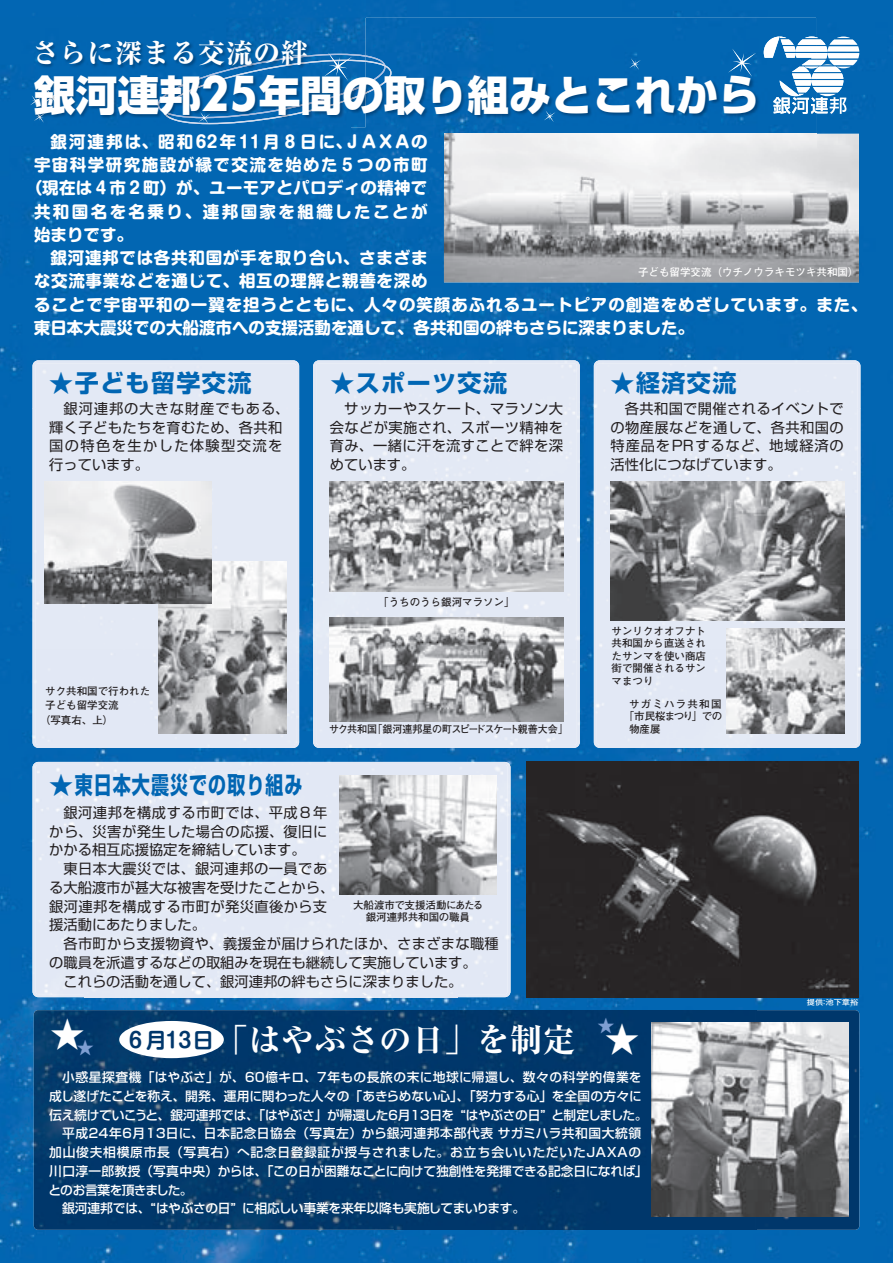
<style>
.page{position:relative;width:893px;height:1263px;background:#fff}
.page>*{position:absolute;margin:0;border:0;box-sizing:border-box;transform-origin:0 0}
.t1{font:700 46.65px "Futura";color:#fff;scale:.9 1}
.t2{font:41.7px "Shin Go Pr 5 Heavy 90 msp RKSJ H";color:#fff}
.t3{font:34.05px "Shin Go Pr 5 Light 90 msp RKSJ H";color:#fff}
.t4{font:32.7px "Ryumin Pr 5 Ex Bold 90 msp RKSJ H";color:#fff}
.t5{font:27px "Ryumin Pr 5 Heavy 90 msp RKSJ H";letter-spacing:.025em;color:#fff}
.t6{font:24px "Shin Go Pr 5 Bold 90 msp RKSJ H";letter-spacing:.06em;color:#0166b3}
.t7{font:20.85px "Shin M Go Pro De Bold 90 msp RKSJ H";color:#00376b}
.t8{font:16.95px "Shin Go Pr 5 Light 90 msp RKSJ H";color:#7e9ed2}
.t9{font:16.5px "Shin M Go Pro Bold 90 msp RKSJ H";letter-spacing:.045em;color:#fff}
.t10{font:16.5px "Shin M Go Pro Bold 90 msp RKSJ H";color:#fff}
.t11{font:16.5px "Shin M Go Pro Bold 90 msp RKSJ H";letter-spacing:.02em;color:#fff}
.t12{font:16.5px "Shin M Go Pro Bold 90 msp RKSJ H";letter-spacing:.09em;color:#fff}
.t13{font:16.5px "Shin M Go Pro Bold 90 msp RKSJ H";letter-spacing:.145em;color:#fff}
.t14{font:16.5px "Shin M Go Pro Bold 90 msp RKSJ H";letter-spacing:.125em;color:#fff}
.t15{font:14.25px/18.8px "Shin Go Pr 5 Regular 90 msp RKSJ H";letter-spacing:.03em;color:#231f20;text-align:justify}
.t16{font:14.25px/18.8px "Shin Go Pr 5 Regular 90 msp RKSJ H";color:#231f20}
.t17{font:14.25px/18.8px "Shin Go Pr 5 Regular 90 msp RKSJ H";letter-spacing:.065em;color:#231f20}
.t18{font:12.75px "Shin Go Pr 5 Medium 90 msp RKSJ H";color:#fff}
.t19{font:12.75px "Shin Go Pr 5 Medium 90 msp RKSJ H";letter-spacing:-.03em;color:#fff}
.t20{font:12.75px "Shin Go Pr 5 Medium 90 msp RKSJ H";letter-spacing:.04em;color:#fff}
.t21{font:12.75px "Shin Go Pr 5 Medium 90 msp RKSJ H";letter-spacing:.045em;color:#fff}
.t22{font:12.75px "Shin Go Pr 5 Medium 90 msp RKSJ H";letter-spacing:.06em;color:#fff}
.t23{font:12.75px "Shin Go Pr 5 Medium 90 msp RKSJ H";letter-spacing:-.05em;color:#fff}
.t24{font:10.5px/12.6px "Futo Go B101 Pr 5 Bold 90 msp RKSJ H";color:#231f20;text-align:center}
.t25{font:10.5px "Futo Go B101 Pr 5 Bold 90 msp RKSJ H";letter-spacing:-.04em;color:#231f20;scale:.95 1}
.t26{font:10.5px "Futo Go B101 Pr 5 Bold 90 msp RKSJ H";color:#fff}
.t27{font:10.5px "Futo Go B101 Pr 5 Bold 90 msp RKSJ H";letter-spacing:-.075em;color:#231f20}
.t28{font:10.5px "Futo Go B101 Pr 5 Bold 90 msp RKSJ H";letter-spacing:.115em;color:#231f20}
.t29{font:10.5px "Futo Go B101 Pr 5 Bold 90 msp RKSJ H";color:#231f20;scale:.95 1}
.t30{font:7.5px "Futo Go B101 Pr 5 Bold 90 msp RKSJ H";color:#fff;scale:1.1 1}
</style>
<div class="page">
<img style="left:0;top:0;width:893px;height:1263px">
<div style="left:86px;top:409px;width:160px;height:336px;background:#e3e9f5"></div>
<div style="left:33px;top:360px;width:266px;height:49px;background:#e3e9f5"></div>
<div style="left:33px;top:408px;width:53px;height:340px;background:#e3e9f5"></div>
<div style="left:246px;top:408px;width:53px;height:340px;background:#e3e9f5"></div>
<img style="left:85px;top:745px;width:161px;height:3px">
<div style="left:367px;top:409px;width:159px;height:336px;background:#e3e9f5"></div>
<div style="left:313px;top:360px;width:267px;height:49px;background:#e3e9f5"></div>
<div style="left:313px;top:408px;width:54px;height:340px;background:#e3e9f5"></div>
<div style="left:526px;top:408px;width:54px;height:340px;background:#e3e9f5"></div>
<img style="left:366px;top:745px;width:161px;height:3px">
<div style="left:647px;top:409px;width:160px;height:336px;background:#e3e9f5"></div>
<div style="left:594px;top:360px;width:266px;height:49px;background:#e3e9f5"></div>
<div style="left:594px;top:408px;width:53px;height:340px;background:#e3e9f5"></div>
<div style="left:807px;top:408px;width:53px;height:340px;background:#e3e9f5"></div>
<img style="left:646px;top:745px;width:162px;height:3px">
<div style="left:85px;top:809px;width:372px;height:185px;background:#e2e8f5"></div>
<div style="left:33px;top:762px;width:477px;height:47px;background:#e2e8f5"></div>
<div style="left:33px;top:809px;width:52px;height:188px;background:#e2e8f5"></div>
<div style="left:457px;top:809px;width:53px;height:188px;background:#e2e8f5"></div>
<img style="left:85px;top:994px;width:373px;height:3px">
<img style="left:34px;top:1010px;width:825px;height:220px">
<img style="left:444px;top:134px;width:415px;height:148px">
<div style="left:119px;top:1021px;width:105px;height:37px;background:#fff;border-radius:50%"></div>
<img style="left:0;top:0;width:365px;height:127px">
<img style="left:350px;top:18px;width:466px;height:121px">
<div style="left:0;top:127px;width:350px;height:52px;background:#0266b2"></div>
<img style="left:350px;top:139px;width:94px;height:40px">
<img style="left:444px;top:134px;width:372px;height:45px">
<img style="left:728px;top:49px;width:28px;height:28px">
<img style="left:733px;top:53px;width:19px;height:19px">
<svg style="left:544px;top:110px;width:11px;height:12px"></svg>
<svg style="left:629px;top:58px;width:12px;height:12px"></svg>
<svg style="left:764px;top:37px;width:95px;height:77px"></svg>
<img style="left:792px;top:97px;width:17px;height:17px">
<img style="left:811px;top:97px;width:5px;height:17px">
<svg style="left:158px;top:52px;width:233px;height:72px;background:#1565a5"></svg>
<svg style="left:30px;top:87px;width:33px;height:36px"></svg>
<img style="left:158px;top:562px;width:128px;height:171px">
<img style="left:45px;top:482px;width:166px;height:121px">
<img style="left:339px;top:775px;width:157px;height:119px">
<img style="left:330px;top:617px;width:233px;height:104px">
<img style="left:330px;top:481px;width:233px;height:111px">
<img style="left:651px;top:1022px;width:197px;height:194px">
<img style="left:726px;top:628px;width:118px;height:105px">
<img style="left:610px;top:481px;width:234px;height:139px">
<img style="left:526px;top:762px;width:333px;height:235px">
<h3 class="t5" style="left:32px;top:32px;width:278px">さらに深まる交流の絆</h3>
<h2 class="t2" style="left:259px;top:62px;width:502px">年間の取り組みとこれから</h2>
<h2 class="t2" style="left:34px;top:62px;width:168px">銀河連邦</h2>
<h1 class="t1" style="left:201px;top:60px;width:66px">25</h1>
<p class="t14" style="left:51px;top:128px;width:303px">銀河連邦は、昭和62年11月８日に、</p>
<p class="t12" style="left:34px;top:151px;width:395px">宇宙科学研究施設が縁で交流を始めた５つの市町</p>
<p class="t11" style="left:26px;top:175px;width:403px">（現在は４市２町）が、ユーモアとパロディの精神で</p>
<p class="t13" style="left:34px;top:198px;width:395px">共和国名を名乗り、連邦国家を組織したことが</p>
<p class="t9" style="left:34px;top:221px;width:101px">始まりです。</p>
<p class="t9" style="left:51px;top:244px;width:379px">銀河連邦では各共和国が手を取り合い、さまざま</p>
<p class="t9" style="left:34px;top:268px;width:395px">な交流事業などを通じて、相互の理解と親善を深め</p>
<p class="t9" style="left:34px;top:291px;width:835px">ることで宇宙平和の一翼を担うとともに、人々の笑顔あふれるユートピアの創造をめざしています。また、</p>
<p class="t10" style="left:34px;top:314px;width:662px">東日本大震災での大船渡市への支援活動を通して、各共和国の絆もさらに深まりました。</p>
<p class="t9" style="left:344px;top:128px;width:85px">ＪＡＸＡの</p>
<p class="t26" style="left:638px;top:264px;width:222px">子ども留学交流（ウチノウラキモツキ共和国(</p>
<h3 class="t6" style="left:49px;top:363px;width:204px">★子ども留学交流</h3>
<p class="t17" style="left:49px;top:398px;width:242px;text-indent:14px">銀河連邦の大きな財産でもある、輝く子どもたちを育むため、各共和国の特色を生かした体験型交流を行っています。</p>
<h3 class="t6" style="left:330px;top:363px;width:178px">★スポーツ交流</h3>
<p class="t15" style="left:330px;top:398px;width:235px;text-indent:14px">サッカーやスケート、マラソン大会などが実施され、スポーツ精神を育み、一緒に汗を流すことで絆を深めています。</p>
<h3 class="t6" style="left:611px;top:363px;width:127px">★経済交流</h3>
<p class="t15" style="left:611px;top:398px;width:235px;text-indent:14px">各共和国で開催されるイベントでの物産展などを通して、各共和国の特産品をPRするなど、地域経済の活性化につなげています。</p>
<p class="t24" style="left:378px;top:595px;width:138px">「うちのうら銀河マラソン「</p>
<p class="t24" style="left:45px;top:684px;width:106px">サク共和国で行われた</p>
<p class="t24" style="left:45px;top:698px;width:75px">子ども留学交流</p>
<p class="t24" style="left:40px;top:713px;width:75px">（写真右、上(</p>
<h3 class="t6" style="left:49px;top:766px;width:255px">★東日本大震災での取り組み</h3>
<p class="t25" style="left:372px;top:721px;width:207px">「銀河連邦星の町スピードスケート親善大会「</p>
<p class="t29" style="left:329px;top:721px;width:52px">サク共和国</p>
<p class="t15" style="left:49px;top:802px;width:279px;text-indent:14px">銀河連邦を構成する市町では、平成８年から、災害が発生した場合の応援、復旧にかかる相互応援協定を締結しています。</p>
<p class="t15" style="left:49px;top:858px;width:286px;text-align:left;text-indent:14px">東日本大震災では、銀河連邦の一員である大船渡市が甚大な被害を受けたことから、銀河連邦を構成する市町が発災直後から支援活動にあたりました。</p>
<p class="t16" style="left:49px;top:933px;width:451px;text-indent:14px">各市町から支援物資や、義援金が届けられたほか、さまざまな職種の職員を派遣するなどの取組みを現在も継続して実施しています。<br>　これらの活動を通して、銀河連邦の絆もさらに深まりました。</p>
<p class="t24" style="left:353px;top:898px;width:132px">大船渡市で支援活動にあたる銀河連邦共和国の職員</p>
<h3 class="t3" style="left:50px;top:1006px;width:45px">★<sub>★</sub></h3>
<h3 class="t7" style="left:125px;top:1023px;width:43px">６月</h3>
<h3 class="t7" style="left:162px;top:1023px;width:54px">１３日</h3>
<h3 class="t4" style="left:216px;top:1014px;width:361px">「はやぶさの日」を制定</h3>
<p class="t24" style="left:611px;top:624px;width:96px;text-align:justify">サンリクオオフナト共和国から直送されたサンマを使い商店街で開催されるサンマまつり</p>
<p class="t28" style="left:629px;top:695px;width:94px">サガミハラ共和国</p>
<p class="t27" style="left:624px;top:708px;width:100px">「市民桜まつり」での</p>
<p class="t24" style="left:629px;top:722px;width:33px">物産展</p>
<p class="t8" style="left:598px;top:1012px;width:18px">★</p>
<h3 class="t3" style="left:605px;top:1011px;width:35px">★</h3>
<p class="t30" style="left:807px;top:996px;width:48px">提供池下章裕</p>
<p class="t30" style="left:820px;top:996px;width:9px">：</p>
<p class="t21" style="left:62px;top:1067px;width:581px">小惑星探査機「はやぶさ」が、６０億キロ、７年もの長旅の末に地球に帰還し、数々の科学的偉業を</p>
<p class="t18" style="left:49px;top:1085px;width:594px">成し遂げたことを称え、開発、運用に関わった人々の「あきらめない心」、「努力する心」を全国の方々に</p>
<p class="t23" style="left:460px;top:1104px;width:189px">“はやぶさの日” と制定しました。</p>
<p class="t19" style="left:49px;top:1104px;width:407px">伝え続けていこうと、銀河連邦では、「はやぶさ」が帰還した６月１３日を</p>
<p class="t20" style="left:49px;top:1123px;width:594px">　平成２４年６月１３日に、日本記念日協会（写真左）から銀河連邦本部代表サガミハラ共和国大統領</p>
<p class="t22" style="left:49px;top:1142px;width:593px">加山俊夫相模原市長（写真右）へ記念日登録証が授与されました。お立ち会いいただいたＪＡＸＡの</p>
<p class="t18" style="left:49px;top:1160px;width:600px">川口淳一郎教授（写真中央）からは、「この日が困難なことに向けて独創性を発揮できる記念日になれば「</p>
<p class="t23" style="left:49px;top:1179px;width:146px">とのお言葉を頂きました。</p>
<p class="t19" style="left:242px;top:1198px;width:284px">に相応しい事業を来年以降も実施してまいります。</p>
<p class="t18" style="left:49px;top:1198px;width:188px">　銀河連邦では、“はやぶさの日”</p>
</div>
